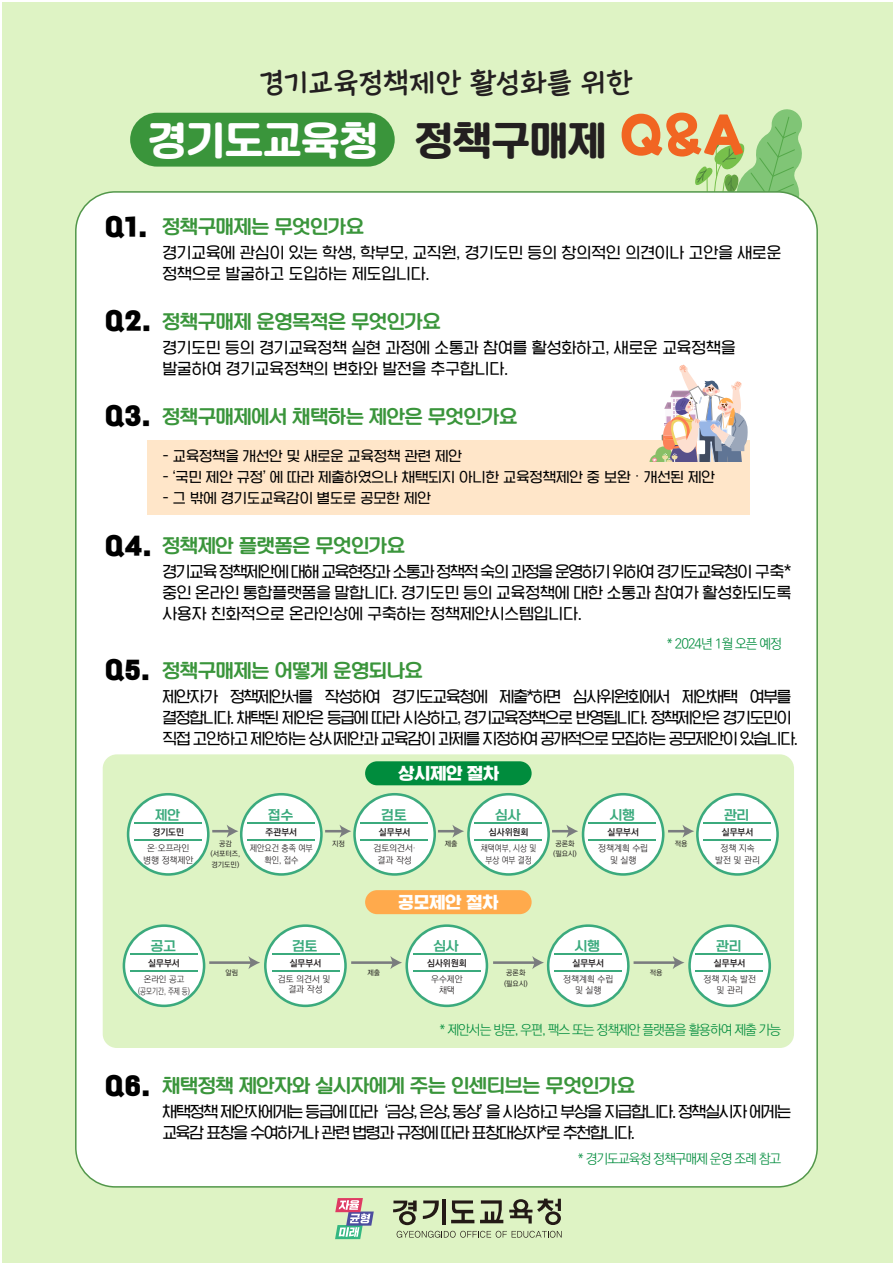
<style>
.page{position:relative;width:893px;height:1263px;background:#fff}
.page>*{position:absolute;margin:0;border:0;box-sizing:border-box;transform-origin:0 0}
.t1{font:37.8px "Korean NGL4 R";letter-spacing:.025em;color:#fff}
.t2{font:27.6px "Korean MGRI R";color:#231f20}
.t3{font:18px "Korean NGL3 R";color:#3a953b}
.t4{font:16.05px "Korean SWGI4 R";color:#fff}
.t5{font:15px/21px "Korean SWGI1 R";letter-spacing:-.075em;color:#000}
.t6{font:15px/21px "Korean SWGI1 R";color:#000}
.t7{font:13.5px/21px "Korean SWGI1 R";color:#000}
.t8{font:300 13.5px "Ko Pub World Dotum";letter-spacing:-.075em;color:#008c3d}
.t9{font:13.2px "ONE Mobile Title";color:#3baa7d}
.t10{font:300 9px/11.7px "Ko Pub World Dotum";color:#231f20;text-align:center}
.t11{font:700 9px "Ko Pub World Dotum";color:#231f20}
.t12{font:300 9px/11.7px "Ko Pub World Dotum";color:#231f20;text-align:center;scale:.88 1}
.t13{font:300 9px/11.7px "Ko Pub World Dotum";color:#231f20;text-align:center;scale:.92 1}
.t14{font:300 8.7px/11.7px "Ko Pub World Dotum";color:#231f20;text-align:center}
.t15{font:500 7.35px/10.2px "Ko Pub World Dotum";color:#231f20;text-align:center}
.s1{color:#231f20}
.s2{font-family:"ONE Mobile POP Regular";font-size:54px;color:#f16522}
.s3{font-family:"Korean BRH R";font-size:24.45px;color:#000}
.s4{font-family:"Adobe Myungjo Std";font-weight:500}
</style>
<div class="page">
<div style="left:3px;top:3px;width:890px;height:1260px;background:#def3c4"></div>
<svg style="left:695px;top:109px;width:108px;height:92px"></svg>
<div style="left:76px;top:192px;width:741px;height:995px;background:#fff;border-radius:39px"></div>
<div style="left:130px;top:113px;width:265px;height:54px;background:#3a953b;border-radius:27px"></div>
<svg style="left:397px;top:1231px;width:165px;height:7px"></svg>
<svg style="left:393px;top:1200px;width:24px;height:25px"></svg>
<hr style="left:443px;top:1199px;width:3px;height:26px;background:#231a16">
<svg style="left:423px;top:1200px;width:16px;height:19px"></svg>
<svg style="left:451px;top:1200px;width:23px;height:23px"></svg>
<svg style="left:480px;top:1200px;width:23px;height:23px"></svg>
<svg style="left:509px;top:1198px;width:52px;height:27px"></svg>
<svg style="left:335px;top:1198px;width:39px;height:41px"></svg>
<div style="left:103px;top:754px;width:691px;height:294px;background:#def3c4;border-radius:14px"></div>
<div style="left:365px;top:761px;width:167px;height:24px;background:#008c3d;border-radius:12px"></div>
<div style="left:365px;top:890px;width:167px;height:24px;background:#ffaa4c;border-radius:12px"></div>
<svg style="left:127px;top:793px;width:652px;height:83px"></svg>
<hr style="left:135px;top:822px;width:67px;height:1px;background:#3baa7d">
<hr style="left:209px;top:961px;width:43px;height:3px;background:#7a7c7f">
<hr style="left:351px;top:961px;width:43px;height:3px;background:#7a7c7f">
<hr style="left:493px;top:961px;width:43px;height:3px;background:#7a7c7f">
<hr style="left:634px;top:961px;width:42px;height:3px;background:#7a7c7f">
<svg style="left:248px;top:924px;width:99px;height:83px"></svg>
<hr style="left:272px;top:954px;width:67px;height:1px;background:#3baa7d">
<hr style="left:272px;top:970px;width:67px;height:1px;background:#3baa7d">
<svg style="left:532px;top:924px;width:98px;height:83px"></svg>
<hr style="left:555px;top:954px;width:67px;height:1px;background:#3baa7d">
<hr style="left:555px;top:970px;width:67px;height:1px;background:#3baa7d">
<svg style="left:123px;top:924px;width:82px;height:83px"></svg>
<hr style="left:131px;top:954px;width:67px;height:1px;background:#3baa7d">
<hr style="left:131px;top:970px;width:67px;height:1px;background:#3baa7d">
<svg style="left:390px;top:924px;width:98px;height:83px"></svg>
<hr style="left:413px;top:954px;width:67px;height:1px;background:#3baa7d">
<hr style="left:413px;top:970px;width:67px;height:1px;background:#3baa7d">
<svg style="left:673px;top:924px;width:98px;height:83px"></svg>
<hr style="left:695px;top:954px;width:67px;height:1px;background:#3baa7d">
<hr style="left:695px;top:970px;width:67px;height:1px;background:#3baa7d">
<hr style="left:248px;top:822px;width:67px;height:1px;background:#3baa7d">
<hr style="left:361px;top:822px;width:67px;height:1px;background:#3baa7d">
<hr style="left:474px;top:822px;width:68px;height:1px;background:#3baa7d">
<hr style="left:589px;top:822px;width:67px;height:1px;background:#3baa7d">
<hr style="left:704px;top:822px;width:67px;height:1px;background:#3baa7d">
<hr style="left:135px;top:839px;width:67px;height:2px;background:#3baa7d">
<hr style="left:248px;top:839px;width:67px;height:2px;background:#3baa7d">
<hr style="left:361px;top:839px;width:67px;height:2px;background:#3baa7d">
<hr style="left:474px;top:839px;width:68px;height:2px;background:#3baa7d">
<hr style="left:589px;top:839px;width:67px;height:2px;background:#3baa7d">
<hr style="left:704px;top:839px;width:67px;height:2px;background:#3baa7d">
<div style="left:147px;top:441px;width:602px;height:74px;background:#ffe6c9"></div>
<svg style="left:649px;top:365px;width:99px;height:97px"></svg>
<h2 class="t2" style="left:259px;top:68px;width:375px">경기교육정책제안 활성화를 위한</h2>
<h1 class="t1" style="left:149px;top:120px;width:596px">경기도교육청 <span class="s1">정책구매제</span> <span class="s2">Q&amp;A</span></h1>
<p class="t3" style="left:105px;top:217px;width:260px"><span class="s3">Q1.</span> 정책구매제는 무엇인가요</p>
<p class="t6" style="left:162px;top:242px;width:620px">경기교육에 관심이 있는 학생, 학부모, 교직원, 경기도민 등의 창의적인 의견이나 고안을 새로운 정책으로 발굴하고 도입하는 제도입니다.</p>
<p class="t3" style="left:105px;top:312px;width:337px"><span class="s3">Q2.</span> 정책구매제 운영목적은 무엇인가요</p>
<p class="t6" style="left:162px;top:337px;width:575px">경기도민 등의 경기교육정책 실현 과정에 소통과 참여를 활성화하고, 새로운 교육정책을 발굴하여 경기교육정책의 변화와 발전을 추구합니다.</p>
<p class="t3" style="left:105px;top:407px;width:414px"><span class="s3">Q3.</span> 정책구매제에서 채택하는 제안은 무엇인가요</p>
<p class="t7" style="left:162px;top:446px;width:554px">- 교육정책을 개선안 및 새로운 교육정책 관련 제안<br>-‘국민 제안 규정’에 따라 제출하였으나 채택되지 아니한 교육정책제안 중 보완<span class="s4">·</span>개선된 제안</p>
<p class="t7" style="left:162px;top:488px;width:270px">- 그 밖에 경기도교육감이 별도로 공모한 제안</p>
<p class="t3" style="left:105px;top:536px;width:301px"><span class="s3">Q4.</span> 정책제안 플랫폼은 무엇인가요</p>
<p class="t5" style="left:162px;top:562px;width:630px;text-align:justify">경기교육 정책제안에 대해 교육현장과 소통과 정책적 숙의 과정을 운영하기 위하여 경기도교육청이 구축* 중인 온라인 통합플랫폼을 말합니다. 경기도민 등의 교육정책에 대한 소통과 참여가 활성화되도록 사용자 친화적으로 온라인상에 구축하는 정책제안시스템입니다.</p>
<p class="t3" style="left:105px;top:661px;width:319px"><span class="s3">Q5.</span> 정책구매제는 어떻게 운영되나요</p>
<p class="t5" style="left:162px;top:686px;width:637px">제안자가 정책제안서를 작성하여 경기도교육청에 제출*하면 심사위원회에서 제안채택 여부를 결정합니다. 채택된 제안은 등급에 따라 시상하고, 경기교육정책으로 반영됩니다. 정책제안은 경기도민이 직접 고안하고 제안하는 상시제안과 교육감이 과제를 지정하여 공개적으로 모집하는 공모제안이 있습니다.</p>
<p class="t8" style="left:667px;top:634px;width:117px">* 2024년 1월 오픈 예정</p>
<p class="t9" style="left:155px;top:807px;width:26px">제안</p>
<p class="t11" style="left:152px;top:826px;width:33px">경기도민</p>
<p class="t9" style="left:268px;top:807px;width:26px">접수</p>
<p class="t11" style="left:266px;top:826px;width:33px">주관부서</p>
<p class="t4" style="left:398px;top:765px;width:102px">상시제안 절차</p>
<p class="t9" style="left:382px;top:807px;width:26px">검토</p>
<p class="t11" style="left:379px;top:826px;width:33px">실무부서</p>
<p class="t9" style="left:495px;top:807px;width:26px">심사</p>
<p class="t11" style="left:489px;top:826px;width:41px">심사위원회</p>
<p class="t9" style="left:610px;top:807px;width:26px">시행</p>
<p class="t11" style="left:607px;top:826px;width:33px">실무부서</p>
<p class="t9" style="left:724px;top:807px;width:26px">관리</p>
<p class="t11" style="left:722px;top:826px;width:33px">실무부서</p>
<p class="t15" style="left:219px;top:839px;width:14px">공감</p>
<p class="t15" style="left:332px;top:839px;width:14px">지정</p>
<p class="t15" style="left:445px;top:839px;width:14px">제출</p>
<p class="t15" style="left:210px;top:849px;width:31px;text-align:left">(서포터즈, 경기도민)</p>
<p class="t15" style="left:675px;top:839px;width:14px">적용</p>
<p class="t15" style="left:553px;top:839px;width:25px">공론화 (필요시)</p>
<p class="t10" style="left:143px;top:842px;width:51px">온·오프라인 병행 정책제안</p>
<p class="t13" style="left:250px;top:842px;width:70px">제안요건 충족 여부 확인, 접수</p>
<p class="t10" style="left:374px;top:842px;width:44px">검토의견서· 결과 작성</p>
<p class="t12" style="left:481px;top:842px;width:64px">채택여부, 시상 및 부상 여부 결정</p>
<p class="t10" style="left:598px;top:842px;width:51px">정책계획 수립 및 실행</p>
<p class="t10" style="left:715px;top:843px;width:46px">정책 지속 발전 및 관리</p>
<p class="t9" style="left:151px;top:939px;width:26px">공고</p>
<p class="t11" style="left:148px;top:956px;width:33px">실무부서</p>
<p class="t14" style="left:138px;top:973px;width:53px">온라인 공고 (공모기간, 주제 등)</p>
<p class="t4" style="left:398px;top:894px;width:102px">공모제안 절차</p>
<p class="t9" style="left:575px;top:939px;width:26px">시행</p>
<p class="t11" style="left:572px;top:956px;width:33px">실무부서</p>
<p class="t10" style="left:563px;top:973px;width:51px">정책계획 수립 및 실행</p>
<p class="t9" style="left:292px;top:939px;width:26px">검토</p>
<p class="t11" style="left:290px;top:956px;width:33px">실무부서</p>
<p class="t10" style="left:278px;top:974px;width:54px;line-height:10.2px">검토 의견서 및 결과 작성</p>
<p class="t9" style="left:434px;top:939px;width:26px">심사</p>
<p class="t11" style="left:427px;top:956px;width:41px">심사위원회</p>
<p class="t10" style="left:431px;top:973px;width:33px">우수제안 채택</p>
<p class="t9" style="left:717px;top:939px;width:26px">관리</p>
<p class="t11" style="left:714px;top:956px;width:33px">실무부서</p>
<p class="t10" style="left:703px;top:973px;width:54px">정책 지속 발전 및 관리</p>
<p class="t8" style="left:439px;top:1020px;width:343px">* 제안서는 방문, 우편, 팩스 또는 정책제안 플랫폼을 활용하여 제출 가능</p>
<p class="t15" style="left:226px;top:968px;width:14px">알림</p>
<p class="t15" style="left:368px;top:968px;width:14px">제출</p>
<p class="t15" style="left:504px;top:968px;width:25px">공론화 (필요시)</p>
<p class="t15" style="left:650px;top:968px;width:14px">적용</p>
<p class="t3" style="left:105px;top:1076px;width:531px"><span class="s3">Q6.</span> 채택정책 제안자와 실시자에게 주는 인센티브는 무엇인가요</p>
<p class="t5" style="left:162px;top:1101px;width:630px">채택정책 제안자에게는 등급에 따라 ‘금상, 은상, 동상’을 시상하고 부상을 지급합니다. 정책실시자 에게는 교육감 표창을 수여하거나 관련 법령과 규정에 따라 표창대상자*로 추천합니다.</p>
<p class="t8" style="left:578px;top:1150px;width:205px">* 경기도교육청 정책구매제 운영 조례 참고</p>
</div>
